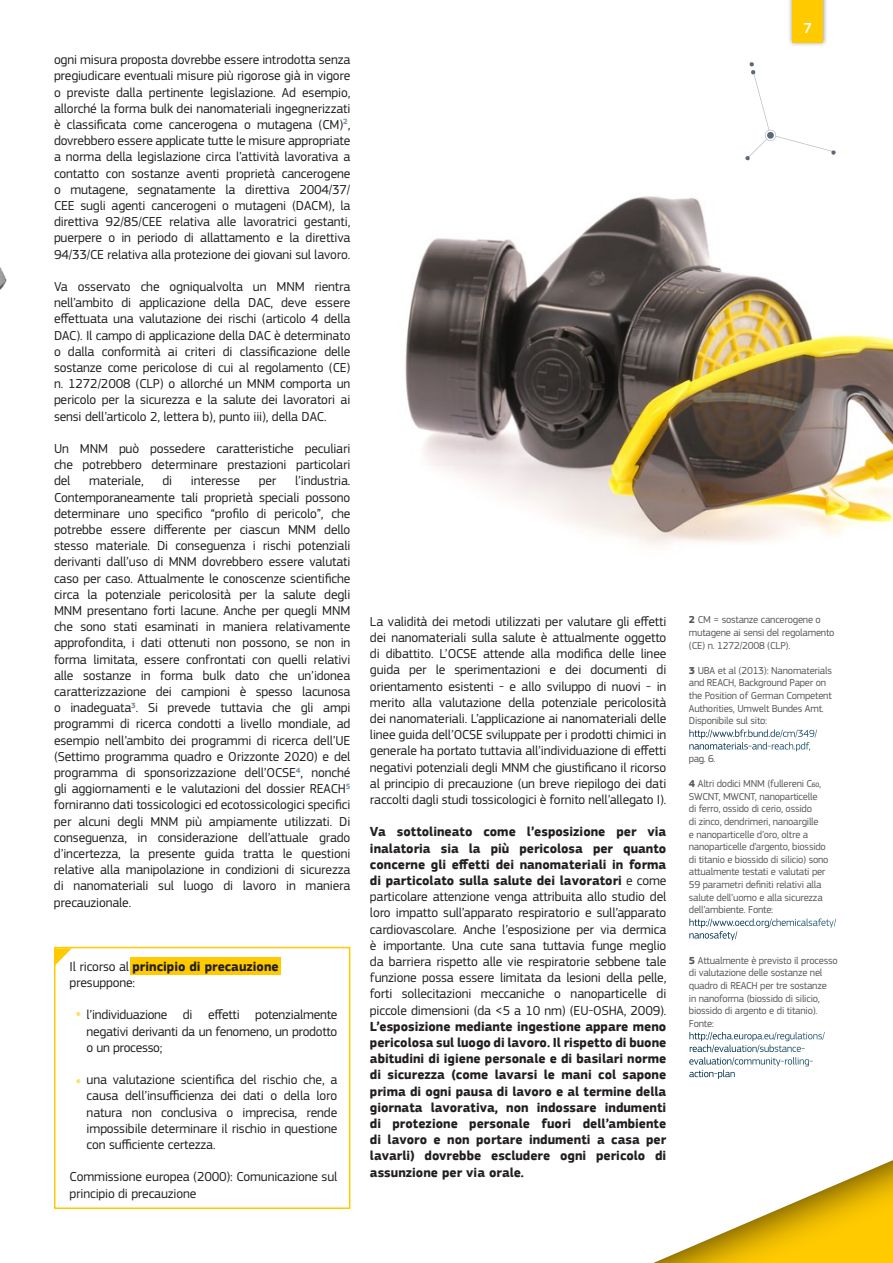
<style>
.page{position:relative;width:893px;height:1263px;background:#fff}
.page>*{position:absolute;margin:0;border:0;box-sizing:border-box;transform-origin:0 0}
.t1{font:500 15px "EC Square Sans Pro";color:#fff}
.t2{font:13.5px/16.2px "EC Square Sans Pro";letter-spacing:-.01em;color:#231f20;text-align:justify}
.t3{font:700 13.5px/16.2px "EC Square Sans Pro";color:#231f20;text-align:justify}
.t4{font:10.5px/12.6px "EC Square Sans Pro";letter-spacing:-.02em;color:#57585a}
.s1{font-weight:700}
.s2{font-weight:400}
.s3{color:#fff}
</style>
<div class="page">
<img style="left:405px;top:196px;width:488px;height:350px">
<div style="left:306px;top:1091px;width:587px;height:172px;background:#231f20;opacity:.75"></div>
<div style="left:54px;top:947px;width:296px;height:262px;background:#fff;border:2px solid #ffca00"></div>
<svg style="left:54px;top:948px;width:18px;height:18px"></svg>
<div style="left:131px;top:957px;width:150px;height:18px;background:#ffca00"></div>
<svg style="left:77px;top:1012px;width:4px;height:4px"></svg>
<svg style="left:77px;top:1079px;width:4px;height:4px"></svg>
<div style="left:788px;top:0;width:40px;height:47px;background:#231f20;opacity:.5"></div>
<div style="left:793px;top:0;width:30px;height:43px;background:#ffca00"></div>
<svg style="left:722px;top:62px;width:118px;height:135px"></svg>
<p class="t2" style="left:54px;top:52px;width:298px">ogni misura proposta dovrebbe essere introdotta senza pregiudicare eventuali misure più rigorose già in vigore o previste dalla pertinente legislazione. Ad esempio, allorché la forma bulk dei nanomateriali ingegnerizzati è classificata come cancerogena o mutagena (CM)<sup>2</sup>, dovrebbero essere applicate tutte le misure appropriate a norma della legislazione circa l’attività lavorativa a contatto con sostanze aventi proprietà cancerogene o mutagene, segnatamente la direttiva 2004/37/ CEE sugli agenti cancerogeni o mutageni (DACM), la direttiva 92/85/CEE relativa alle lavoratrici gestanti, puerpere o in periodo di allattamento e la direttiva 94/33/CE relativa alla protezione dei giovani sul lavoro.</p>
<p class="t2" style="left:54px;top:278px;width:298px">Va osservato che ogniqualvolta un MNM rientra nell’ambito di applicazione della DAC, deve essere effettuata una valutazione dei rischi (articolo 4 della DAC). Il campo di applicazione della DAC è determinato o dalla conformità ai criteri di classificazione delle sostanze come pericolose di cui al regolamento (CE) n. 1272/2008 (CLP) o allorché un MNM comporta un pericolo per la sicurezza e la salute dei lavoratori ai sensi dell’articolo 2, lettera b), punto iii), della DAC.</p>
<p class="t2" style="left:54px;top:440px;width:298px">Un MNM può possedere caratteristiche peculiari che potrebbero determinare prestazioni particolari del</p>
<p class="t2" style="left:54px;top:473px;width:298px;text-indent:241px">l’industria.<br>Contemporaneamente tali proprietà speciali possono determinare uno specifico “profilo di pericolo”, che potrebbe essere differente per ciascun MNM dello stesso materiale. Di conseguenza i rischi potenziali derivanti dall’uso di MNM dovrebbero essere valutati caso per caso. Attualmente le conoscenze scientifiche circa la potenziale pericolosità per la salute degli MNM presentano forti lacune. Anche per quegli MNM che sono stati esaminati in maniera relativamente approfondita, i dati ottenuti non possono, se non in forma limitata, essere confrontati con quelli relativi alle sostanze in forma bulk dato che un’idonea caratterizzazione dei campioni è spesso lacunosa o inadeguata<sup>3</sup>. Si prevede tuttavia che gli ampi programmi di ricerca condotti a livello mondiale, ad esempio nell’ambito dei programmi di ricerca dell’UE (Settimo programma quadro e Orizzonte 2020) e del programma di sponsorizzazione dell’OCSE<sup>4</sup>, nonché gli aggiornamenti e le valutazioni del dossier REACH<sup>5 </sup>forniranno dati tossicologici ed ecotossicologici specifici per alcuni degli MNM più ampiamente utilizzati. Di conseguenza, in considerazione dell’attuale grado d’incertezza, la presente guida tratta le questioni relative alla manipolazione in condizioni di sicurezza di nanomateriali sul luogo di lavoro in maniera precauzionale.</p>
<p class="t2" style="left:89px;top:473px;width:56px">materiale,</p>
<p class="t2" style="left:162px;top:473px;width:11px">di</p>
<p class="t2" style="left:191px;top:473px;width:51px">interesse</p>
<p class="t2" style="left:259px;top:473px;width:19px">per</p>
<p class="t2" style="left:70px;top:958px;width:211px">Il ricorso al <span class="s1">principio di precauzione </span>presuppone:</p>
<p class="t2" style="left:87px;top:1007px;width:252px">l’individuazione di effetti potenzialmente negativi derivanti da un fenomeno, un prodotto o un processo;</p>
<p class="t2" style="left:87px;top:1072px;width:252px">una valutazione scientifica del rischio che, a causa dell’insufficienza dei dati o della loro natura non conclusiva o imprecisa, rende impossibile determinare il rischio in questione con sufficiente certezza.</p>
<p class="t2" style="left:70px;top:1169px;width:269px">Commissione europea (2000): Comunicazione sul principio di precauzione</p>
<p class="t2" style="left:370px;top:613px;width:298px">La validità dei metodi utilizzati per valutare gli effetti dei nanomateriali sulla salute è attualmente oggetto di dibattito. L’OCSE attende alla modifica delle linee guida per le sperimentazioni e dei documenti di orientamento esistenti - e allo sviluppo di nuovi - in merito alla valutazione della potenziale pericolosità dei nanomateriali. L’applicazione ai nanomateriali delle linee guida dell’OCSE sviluppate per i prodotti chimici in generale ha portato tuttavia all’individuazione di effetti negativi potenziali degli MNM che giustificano il ricorso al principio di precauzione (un breve riepilogo dei dati raccolti dagli studi tossicologici è fornito nell’allegato I).</p>
<p class="t3" style="left:370px;top:824px;width:298px">Va sottolineato come l’esposizione per via inalatoria sia la più pericolosa per quanto concerne gli effetti dei nanomateriali in forma di particolato sulla salute dei lavoratori <span class="s2">e come particolare attenzione venga attribuita allo studio del loro impatto sull’apparato respiratorio e sull’apparato cardiovascolare. Anche l’esposizione per via dermica è importante. Una cute sana tuttavia funge meglio da barriera rispetto alle vie respiratorie sebbene tale funzione possa essere limitata da lesioni della pelle, forti sollecitazioni meccaniche o nanoparticelle di piccole dimensioni (da &lt;5 a 10 nm) (EU-OSHA, 2009).<br></span>L’esposizione mediante ingestione appare meno pericolosa sul luogo di lavoro. Il rispetto di buone abitudini di igiene personale e di basilari norme di sicurezza (come lavarsi le mani col sapone prima di ogni pausa di lavoro e al termine della giornata lavorativa, non indossare indumenti di protezione personale fuori dell’ambiente di lavoro e non portare indumenti a casa per lavarli) dovrebbe escludere ogni pericolo di assunzione per via orale.</p>
<p class="t1" style="left:804px;top:19px;width:10px">7</p>
<p class="t4" style="left:689px;top:614px;width:147px"><span class="s1">2</span> CM = sostanze cancerogene o mutagene ai sensi del regolamento (CE) n. 1272/2008 (CLP).</p>
<p class="t4" style="left:689px;top:664px;width:145px"><span class="s1">3</span> UBA et al (2013): Nanomaterials and REACH, Background Paper on the Position of German Competent<br>Authorities, Umwelt Bundes Amt.<br>Disponibile sul sito: <span class="s3">http://www.bfr.bund.de/cm/349/ nanomaterials-and-reach.pdf,<br></span>pag. 6.</p>
<p class="t4" style="left:689px;top:777px;width:149px"><span class="s1">4</span> Altri dodici MNM (fullereni C60,<br>SWCNT, MWCNT, nanoparticelle<br>di ferro, ossido di cerio, ossido<br>di zinco, dendrimeri, nanoargille<br>e nanoparticelle d’oro, oltre a nanoparticelle d’argento, biossido<br>di titanio e biossido di silicio) sono attualmente testati e valutati per<br>59 parametri definiti relativi alla salute dell’uomo e alla sicurezza dell’ambiente. Fonte: <span class="s3">http://www.oecd.org/chemicalsafety/ nanosafety/</span></p>
<p class="t4" style="left:689px;top:954px;width:150px"><span class="s1">5</span> Attualmente è previsto il processo di valutazione delle sostanze nel quadro di REACH per tre sostanze<br>in nanoforma (biossido di silicio, biossido di argento e di titanio).<br>Fonte: <span class="s3">http://echa.europa.eu/regulations/ reach/evaluation/substance&shy;evaluation/community-rolling&shy;action-plan</span></p>
</div>
